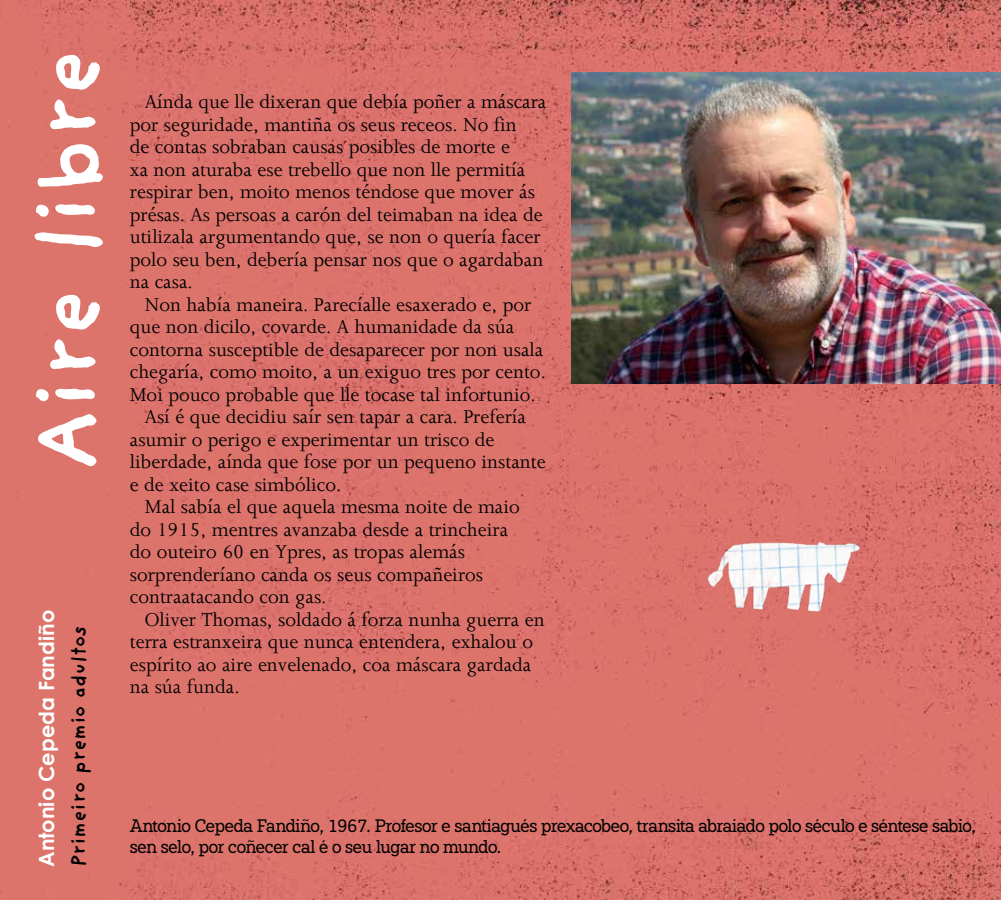
<style>
.page{position:relative;width:1001px;height:900px;background:#fff}
.page>*{position:absolute;margin:0;border:0;box-sizing:border-box;transform-origin:0 0}
.t1{font:700 90px "Providence Sans Pro";letter-spacing:-.01em;color:#fff}
.t2{font:21px/22.5px "Joanna";color:#000}
.t3{font:700 21px "Century Gothic";color:#fff}
.t4{font:700 20.7px "Providence Sans Pro";color:#000}
.t5{font:18px/21.6px "Paul Slab Soft";letter-spacing:-.02em;color:#000}
</style>
<div class="page">
<img style="left:0;top:0;width:1000px;height:900px">
<img style="left:571px;top:72px;width:429px;height:312px">
<img style="left:638px;top:434px;width:300px;height:296px">
<p class="t1" style="left:14px;top:472px;width:426px;rotate:-90deg">Aire libre</p>
<p class="t3" style="left:30px;top:867px;width:259px;rotate:-90deg">Antonio Cepeda Fandiño</p>
<p class="t4" style="left:66px;top:867px;width:243px;rotate:-90deg">Primeiro premio adultos</p>
<p class="t2" style="left:130px;top:91px;width:418px;text-indent:15px">Aínda que lle dixeran que debía poñer a máscara por seguridade, mantiña os seus receos. No fin<br>de contas sobraban causas posibles de morte e<br>xa non aturaba ese trebello que non lle permitía respirar ben, moito menos téndose que mover ás présas. As persoas a carón del teimaban na idea de utilizala argumentando que, se non o quería facer polo seu ben, debería pensar nos que o agardaban na casa.</p>
<p class="t2" style="left:130px;top:293px;width:417px;text-indent:15px">Non había maneira. Parecíalle esaxerado e, por que non dicilo, covarde. A humanidade da súa contorna susceptible de desaparecer por non usala chegaría, como moito, a un exiguo tres por cento.<br>Moi pouco probable que lle tocase tal infortunio.</p>
<p class="t2" style="left:130px;top:406px;width:417px;text-indent:15px">Así é que decidiu saír sen tapar a cara. Prefería asumir o perigo e experimentar un trisco de liberdade, aínda que fose por un pequeno instante e de xeito case simbólico.</p>
<p class="t2" style="left:130px;top:496px;width:391px;text-indent:15px">Mal sabía el que aquela mesma noite de maio do 1915, mentres avanzaba desde a trincheira do outeiro 60 en Ypres, as tropas alemás sorprenderíano canda os seus compañeiros contraatacando con gas.</p>
<p class="t2" style="left:130px;top:608px;width:416px;text-indent:15px">Oliver Thomas, soldado á forza nunha guerra en terra estranxeira que nunca entendera, exhalou o espírito ao aire envelenado, coa máscara gardada na súa funda.</p>
<p class="t5" style="left:130px;top:815px;width:847px">Antonio Cepeda Fandiño, 1967. Profesor e santiagués prexacobeo, transita abraiado polo século e séntese sabio, sen selo, por coñecer cal é o seu lugar no mundo.</p>
</div>
